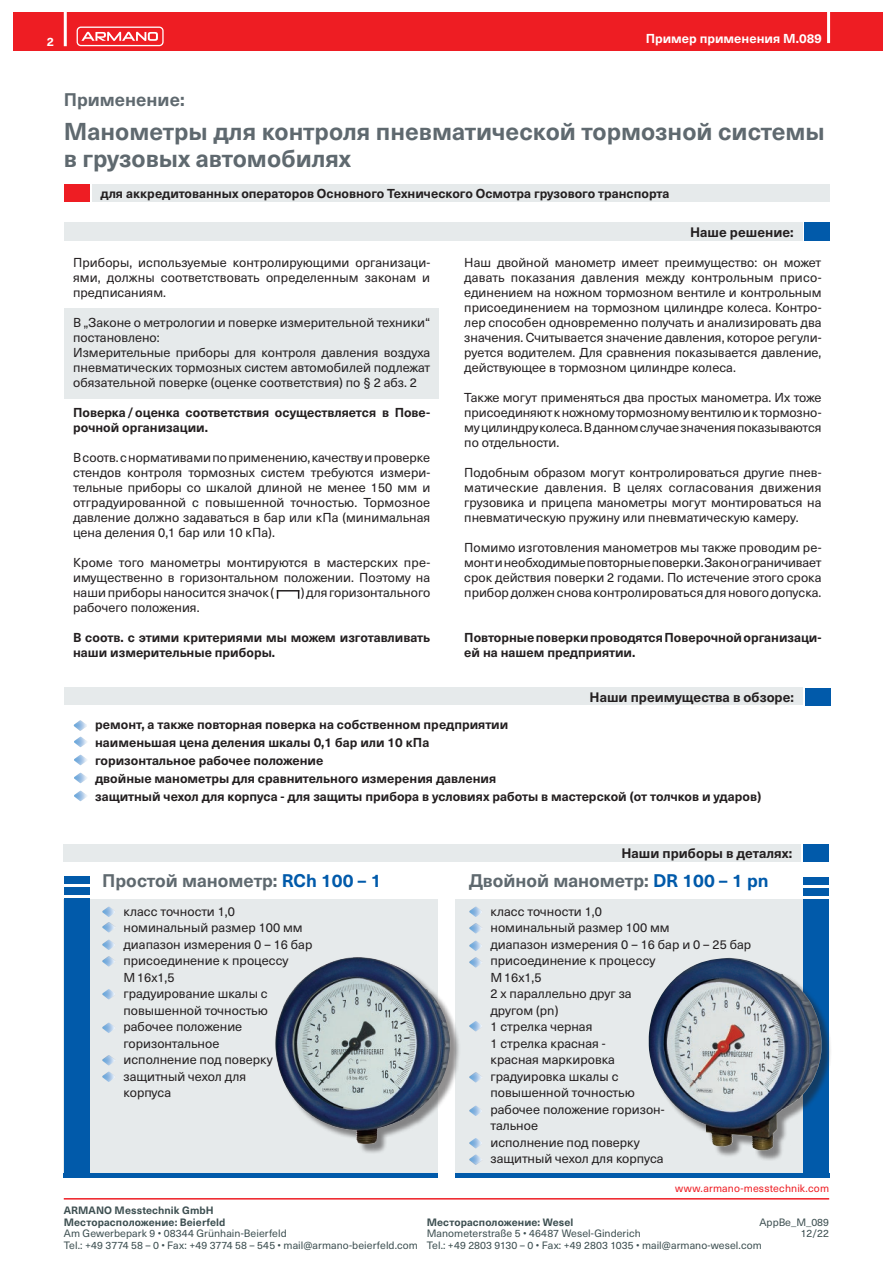
<style>
.page{position:relative;width:893px;height:1263px;background:#fff}
.page>*{position:absolute;margin:0;border:0;box-sizing:border-box;transform-origin:0 0}
.t1{font:700 24px/27px "Neue Haas Unica W1 G";color:#5f696f}
.t2{font:700 18px "Neue Haas Unica W1 G";color:#5f696f}
.t3{font:700 13.5px "Neue Haas Unica W1 G";color:#231f20}
.t4{font:12.75px/15px "Neue Haas Unica W1 G";color:#231f20;text-align:justify}
.t5{font:700 12.75px/18px "Neue Haas Unica W1 G";color:#231f20}
.t6{font:700 12.75px "Neue Haas Unica W1 G";color:#fff}
.t7{font:700 12px "Neue Haas Unica W1 G";color:#fff}
.t8{font:10.5px/11.6px "Neue Haas Unica W1 G";letter-spacing:.005em;color:#3d4f51}
.t9{font:700 10.5px/11.6px "Neue Haas Unica W1 G";letter-spacing:.005em;color:#3d4f51}
.t10{font:10.5px "Neue Haas Unica W1 G";letter-spacing:.015em;color:#ee1d23}
.s1{color:#015aaa}
</style>
<div class="page">
<hr style="left:64px;top:1198px;width:765px;height:1px;background:#ee1d23">
<div style="left:13px;top:13px;width:869px;height:38px;background:#ee1d23"></div>
<hr style="left:64px;top:11px;width:3px;height:35px;background:#fff">
<hr style="left:827px;top:8px;width:3px;height:35px;background:#fff">
<div style="left:77px;top:27px;width:87px;height:19px;border:1px solid #fff;border-radius:4px"></div>
<svg style="left:81px;top:32px;width:77px;height:9px"></svg>
<div style="left:64px;top:308px;width:375px;height:91px;background:#e6eaeb"></div>
<div style="left:63px;top:844px;width:738px;height:17px;background:#e6eaeb"></div>
<div style="left:803px;top:844px;width:26px;height:18px;background:#015aaa"></div>
<div style="left:92px;top:184px;width:737px;height:18px;background:#e6eaeb"></div>
<div style="left:64px;top:184px;width:25px;height:18px;background:#ee1d23"></div>
<div style="left:64px;top:222px;width:738px;height:19px;background:#e6eaeb"></div>
<div style="left:804px;top:222px;width:26px;height:19px;background:#015aaa"></div>
<div style="left:64px;top:688px;width:739px;height:17px;background:#e6eaeb"></div>
<div style="left:805px;top:688px;width:25px;height:17px;background:#015aaa"></div>
<div style="left:455px;top:898px;width:364px;height:276px;background:#e6eaeb"></div>
<div style="left:804px;top:898px;width:25px;height:276px;background:#015aaa"></div>
<hr style="left:455px;top:1173px;width:374px;height:4px;background:#015aaa">
<div style="left:804px;top:888px;width:25px;height:7px;background:#015aaa"></div>
<div style="left:804px;top:877px;width:25px;height:8px;background:#015aaa"></div>
<div style="left:64px;top:898px;width:374px;height:276px;background:#e6eaeb"></div>
<div style="left:64px;top:898px;width:25px;height:276px;background:#015aaa"></div>
<hr style="left:64px;top:1173px;width:374px;height:4px;background:#015aaa">
<div style="left:64px;top:887px;width:25px;height:8px;background:#015aaa"></div>
<div style="left:64px;top:877px;width:25px;height:7px;background:#015aaa"></div>
<svg style="left:277px;top:590px;width:22px;height:9px"></svg>
<svg style="left:74px;top:720px;width:13px;height:11px"></svg>
<svg style="left:74px;top:737px;width:13px;height:10px"></svg>
<svg style="left:74px;top:755px;width:13px;height:10px"></svg>
<svg style="left:74px;top:773px;width:13px;height:10px"></svg>
<svg style="left:74px;top:791px;width:13px;height:10px"></svg>
<svg style="left:102px;top:907px;width:13px;height:10px"></svg>
<img style="left:102px;top:922px;width:13px;height:10px">
<img style="left:102px;top:940px;width:13px;height:10px">
<img style="left:102px;top:956px;width:13px;height:10px">
<img style="left:102px;top:989px;width:13px;height:10px">
<img style="left:102px;top:1023px;width:13px;height:10px">
<img style="left:102px;top:1055px;width:13px;height:10px">
<img style="left:102px;top:1071px;width:13px;height:11px">
<svg style="left:469px;top:906px;width:13px;height:11px"></svg>
<svg style="left:469px;top:923px;width:13px;height:10px"></svg>
<svg style="left:469px;top:941px;width:13px;height:10px"></svg>
<svg style="left:469px;top:957px;width:13px;height:10px"></svg>
<svg style="left:469px;top:1072px;width:13px;height:10px"></svg>
<svg style="left:469px;top:1106px;width:13px;height:10px"></svg>
<svg style="left:469px;top:1021px;width:13px;height:10px"></svg>
<svg style="left:469px;top:1138px;width:13px;height:10px"></svg>
<svg style="left:469px;top:1154px;width:13px;height:11px"></svg>
<div style="left:276px;top:958px;width:185px;height:196px;background:#231f20;opacity:.5"></div>
<img style="left:275px;top:957px;width:175px;height:187px">
<div style="left:650px;top:959px;width:182px;height:202px;background:#231f20;opacity:.5"></div>
<img style="left:649px;top:958px;width:172px;height:193px">
<p class="t7" style="left:47px;top:33px;width:9px">2</p>
<p class="t6" style="left:646px;top:29px;width:178px">Пример применения M.089</p>
<h2 class="t2" style="left:64px;top:86px;width:122px">Применение:</h2>
<h1 class="t1" style="left:64px;top:116px;width:763px">Манометры для контроля пневматической тормозной системы в грузовых автомобилях</h1>
<p class="t5" style="left:100px;top:184px;width:570px">для аккредитованных операторов Основного Технического Осмотра грузового транспорта</p>
<p class="t3" style="left:690px;top:222px;width:105px">Наше решение:</p>
<p class="t4" style="left:73px;top:254px;width:359px">Приборы, используемые контролирующими организаци&shy;ями, должны соответствовать определенным законам и предписаниям.</p>
<p class="t4" style="left:73px;top:314px;width:359px;text-align:left">В „Законе о метрологии и поверке измерительной техники“ постановлено:<br>Измерительные приборы для контроля давления воздуха пневматических тормозных систем автомобилей подлежат обязательной поверке (оценке соответствия) по § 2 абз. 2</p>
<p class="t5" style="left:73px;top:404px;width:359px;line-height:15px">Поверка/оценка соответствия осуществляется в Пове&shy;рочной организации.</p>
<p class="t4" style="left:73px;top:449px;width:359px">В соотв. с нормативами по применению, качеству и проверке стендов контроля тормозных систем требуются измери&shy;тельные приборы со шкалой длиной не менее 150 мм и отградуированной с повышенной точностью. Тормозное давление должно задаваться в бар или кПа (минимальная цена деления 0,1 бар или 10 кПа).</p>
<p class="t4" style="left:73px;top:554px;width:359px">Кроме того манометры монтируются в мастерских пре&shy;имущественно в горизонтальном положении. Поэтому на наши приборы наносится значок (</p>
<p class="t4" style="left:464px;top:254px;width:359px">Наш двойной манометр имеет преимущество: он может давать показания давления между контрольным присо&shy;единением на ножном тормозном вентиле и контрольным присоединением на тормозном цилиндре колеса. Контро&shy;лер способен одновременно получать и анализировать два значения. Считывается значение давления, которое регули&shy;руется водителем. Для сравнения показывается давление, действующее в тормозном цилиндре колеса.</p>
<p class="t4" style="left:464px;top:389px;width:359px">Также могут применяться два простых манометра. Их тоже присоединяют к ножному тормозному вентилю и к тормозно&shy;му цилиндру колеса. В данном случае значения показываются по отдельности.</p>
<p class="t4" style="left:464px;top:464px;width:359px">Подобным образом могут контролироваться другие пнев&shy;матические давления. В целях согласования движения грузовика и прицепа манометры могут монтироваться на пневматическую пружину или пневматическую камеру.</p>
<p class="t4" style="left:464px;top:539px;width:359px">Помимо изготовления манометров мы также проводим ре&shy;монт и необходимые повторные поверки. Закон ограничивает срок действия поверки 2 годами. По истечение этого срока прибор должен снова контролироваться для нового допуска.</p>
<p class="t5" style="left:464px;top:629px;width:359px;line-height:15px">Повторные поверки проводятся Поверочной организаци&shy;ей на нашем предприятии.</p>
<p class="t3" style="left:590px;top:686px;width:206px">Наши преимущества в обзоре:</p>
<p class="t5" style="left:95px;top:715px;width:668px">ремонт, а также повторная поверка на собственном предприятии<br>наименьшая цена деления шкалы 0,1 бар или 10 кПа<br>горизонтальное рабочее положение<br>двойные манометры для сравнительного измерения давления<br>защитный чехол для корпуса - для защиты прибора в условиях работы в мастерской (от толчков и ударов)</p>
<p class="t4" style="left:301px;top:584px;width:131px">) для горизонтального</p>
<p class="t4" style="left:73px;top:599px;width:128px">рабочего положения.</p>
<p class="t5" style="left:73px;top:629px;width:359px;line-height:15px">В соотв. с этими критериями мы можем изготавливать наши измерительные приборы.</p>
<p class="t3" style="left:621px;top:843px;width:172px">Наши приборы в деталях:</p>
<h2 class="t2" style="left:102px;top:867px;width:281px">Простой манометр: <span class="s1">RCh 100 – 1</span></h2>
<h2 class="t2" style="left:469px;top:867px;width:301px">Двойной манометр: <span class="s1">DR 100 – 1 pn</span></h2>
<p class="t4" style="left:124px;top:902px;width:190px;line-height:16.5px;text-align:left">класс точности 1,0 номинальный размер 100 мм диапазон измерения 0 – 16 бар присоединение к процессу<br>М16х1,5<br>градуирование шкалы с повышенной точностью рабочее положение горизонтальное<br>исполнение под поверку защитный чехол для<br>корпуса</p>
<p class="t4" style="left:490px;top:902px;width:262px;line-height:16.5px;text-align:left">класс точности 1,0<br>номинальный размер 100 мм<br>диапазон измерения 0 – 16 бар и 0 – 25 бар присоединение к процессу<br>М16х1,5<br>2 х параллельно друг за<br>другом (pn)<br>1 стрелка черная<br>1 стрелка красная -<br>красная маркировка<br>градуировка шкалы с<br>повышенной точностью<br>рабочее положение горизон-<br>тальное<br>исполнение под поверку<br>защитный чехол для корпуса</p>
<p class="t9" style="left:64px;top:1204px;width:163px">ARMANO Messtechnik GmbH<br>Месторасположение: Beierfeld</p>
<p class="t8" style="left:64px;top:1227px;width:356px">Am Gewerbepark 9 • 08344 Grünhain-Beierfeld<br>Tel.: +49 3774 58 – 0 • Fax: +49 3774 58 – 545 • mail@armano-beierfeld.com</p>
<p class="t10" style="left:675px;top:1181px;width:155px">www.armano-messtechnik.com</p>
<p class="t8" style="left:759px;top:1216px;width:71px;text-align:right">AppBe_M_089<br>12/22</p>
<p class="t9" style="left:427px;top:1215px;width:148px">Месторасположение: Wesel</p>
<p class="t8" style="left:427px;top:1227px;width:337px">Manometerstraße 5 • 46487 Wesel-Ginderich<br>Tel.: +49 2803 9130 – 0 • Fax: +49 2803 1035 • mail@armano-wesel.com</p>
</div>
